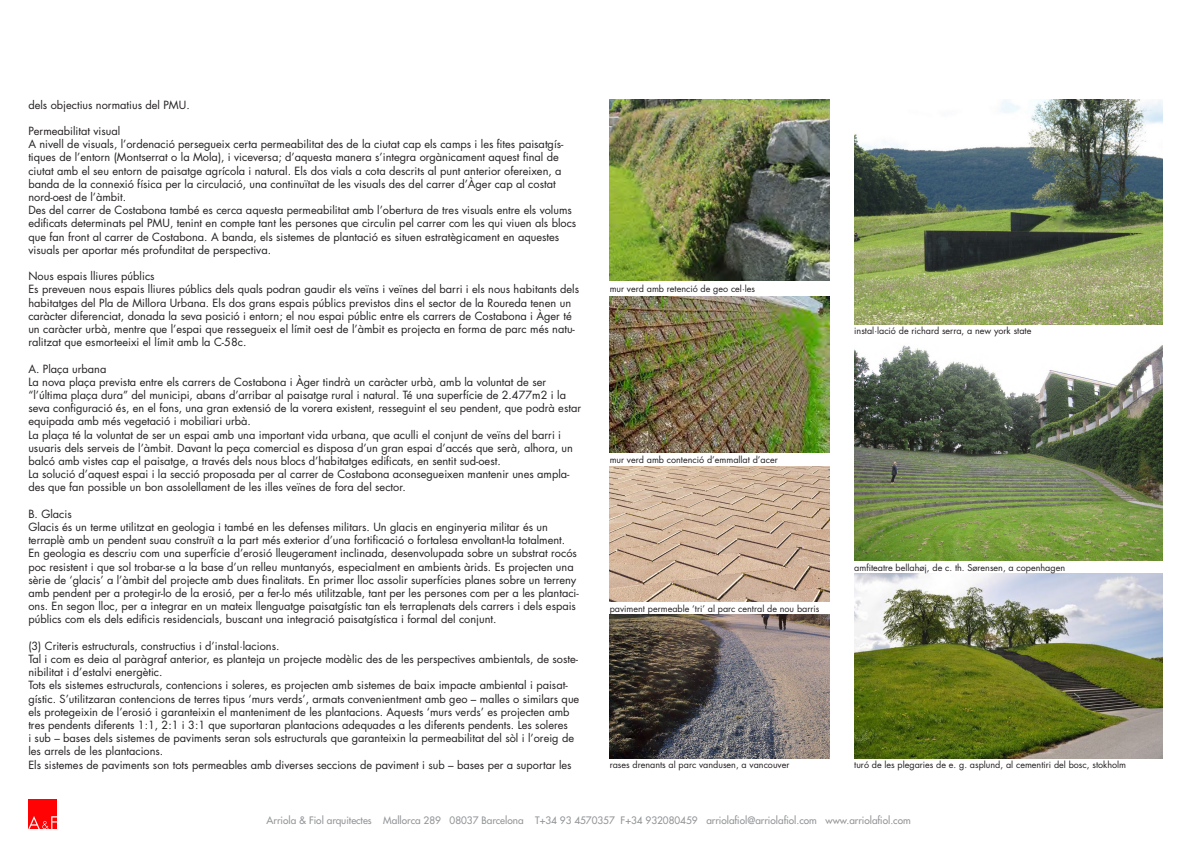
<style>
.page{position:relative;width:1191px;height:842px;background:#fff}
.page>*{position:absolute;margin:0;border:0;box-sizing:border-box;transform-origin:0 0}
.t1{font:11px/13.2px "Futura Std";color:#231f20}
.t2{font:500 10px "Futura Std";color:#939598}
.t3{font:9px "Futura Std";color:#231f20}
</style>
<div class="page">
<img style="left:28px;top:799px;width:29px;height:29px">
<img style="left:854px;top:99px;width:308px;height:226px">
<img style="left:609px;top:99px;width:220px;height:181px">
<img style="left:609px;top:296px;width:220px;height:156px">
<img style="left:854px;top:345px;width:308px;height:216px">
<img style="left:854px;top:573px;width:308px;height:185px">
<img style="left:609px;top:615px;width:220px;height:143px">
<img style="left:609px;top:466px;width:220px;height:135px">
<p class="t1" style="left:28px;top:98px;width:163px">dels objectius normatius del PMU.</p>
<p class="t1" style="left:28px;top:124px;width:93px">Permeabilitat visual</p>
<p class="t1" style="left:28px;top:138px;width:537px">A nivell de visuals, l’ordenació persegueix certa permeabilitat des de la ciutat cap els camps i les fites paisatgís&shy;tiques de l’entorn (Montserrat o la Mola), i viceversa; d’aquesta manera s’integra orgànicament aquest final de ciutat amb el seu entorn de paisatge agrícola i natural. Els dos vials a cota descrits al punt anterior ofereixen, a banda de la connexió física per la circulació, una continuïtat de les visuals des del carrer d’Àger cap al costat nord-oest de l’àmbit.</p>
<p class="t1" style="left:28px;top:204px;width:549px">Des del carrer de Costabona també es cerca aquesta permeabilitat amb l’obertura de tres visuals entre els volums edificats determinats pel PMU, tenint en compte tant les persones que circulin pel carrer com les qui viuen als blocs que fan front al carrer de Costabona. A banda, els sistemes de plantació es situen estratègicament en aquestes visuals per aportar més profunditat de perspectiva.</p>
<p class="t1" style="left:28px;top:270px;width:128px">Nous espais lliures públics</p>
<p class="t1" style="left:28px;top:283px;width:552px">Es preveuen nous espais lliures públics dels quals podran gaudir els veïns i veïnes del barri i els nous habitants dels habitatges del Pla de Millora Urbana. Els dos grans espais públics previstos dins el sector de la Roureda tenen un caràcter diferenciat, donada la seva posició i entorn; el nou espai públic entre els carrers de Costabona i Àger té un caràcter urbà, mentre que l’espai que ressegueix el límit oest de l’àmbit es projecta en forma de parc més natu&shy;ralitzat que esmorteeixi el límit amb la C-58c.</p>
<p class="t1" style="left:28px;top:362px;width:79px">A. Plaça urbana</p>
<p class="t1" style="left:28px;top:375px;width:554px">La nova plaça prevista entre els carrers de Costabona i Àger tindrà un caràcter urbà, amb la voluntat de ser “l’última plaça dura” del municipi, abans d’arribar al paisatge rural i natural. Té una superfície de 2.477m2 i la seva configuració és, en el fons, una gran extensió de la vorera existent, resseguint el seu pendent, que podrà estar equipada amb més vegetació i mobiliari urbà.</p>
<p class="t1" style="left:28px;top:428px;width:546px">La plaça té la voluntat de ser un espai amb una important vida urbana, que aculli el conjunt de veïns del barri i usuaris dels serveis de l’àmbit. Davant la peça comercial es disposa d’un gran espai d’accés que serà, alhora, un balcó amb vistes cap el paisatge, a través dels nous blocs d’habitatges edificats, en sentit sud-oest.</p>
<p class="t1" style="left:28px;top:468px;width:542px">La solució d’aquest espai i la secció proposada per al carrer de Costabona aconsegueixen mantenir unes ampla&shy;des que fan possible un bon assolellament de les illes veïnes de fora del sector.</p>
<p class="t1" style="left:28px;top:507px;width:45px">B. Glacis</p>
<p class="t1" style="left:28px;top:520px;width:552px">Glacis és un terme utilitzat en geologia i també en les defenses militars. Un glacis en enginyeria militar és un terraplè amb un pendent suau construït a la part més exterior d’una fortificació o fortalesa envoltant-la totalment.<br>En geologia es descriu com una superfície d’erosió lleugerament inclinada, desenvolupada sobre un substrat rocós poc resistent i que sol trobar-se a la base d’un relleu muntanyós, especialment en ambients àrids. Es projecten una sèrie de ‘glacis’ a l’àmbit del projecte amb dues finalitats. En primer lloc assolir superfícies planes sobre un terreny amb pendent per a protegir-lo de la erosió, per a fer-lo més utilitzable, tant per les persones com per a les plantaci&shy;ons. En segon lloc, per a integrar en un mateix llenguatge paisatgístic tan els terraplenats dels carrers i dels espais públics com els dels edificis residencials, buscant una integració paisatgística i formal del conjunt.</p>
<p class="t1" style="left:28px;top:639px;width:253px">(3) Criteris estructurals, constructius i d’instal·lacions.</p>
<p class="t1" style="left:28px;top:652px;width:551px">Tal i com es deia al paràgraf anterior, es planteja un projecte modèlic des de les perspectives ambientals, de soste&shy;nibilitat i d’estalvi energètic.</p>
<p class="t1" style="left:28px;top:679px;width:552px">Tots els sistemes estructurals, contencions i soleres, es projecten amb sistemes de baix impacte ambiental i paisat&shy;gístic. S’utilitzaran contencions de terres tipus ‘murs verds’, armats convenientment amb geo – malles o similars que els protegeixin de l’erosió i garanteixin el manteniment de les plantacions. Aquests ‘murs verds’ es projecten amb tres pendents diferents 1:1, 2:1 i 3:1 que suportaran plantacions adequades a les diferents pendents. Les soleres<br>i sub – bases dels sistemes de paviments seran sols estructurals que garanteixin la permeabilitat del sòl i l’oreig de les arrels de les plantacions.</p>
<p class="t1" style="left:28px;top:758px;width:545px">Els sistemes de paviments son tots permeables amb diverses seccions de paviment i sub – bases per a suportar les</p>
<p class="t3" style="left:609px;top:283px;width:147px">mur verd amb retenció de geo cel·les</p>
<p class="t3" style="left:854px;top:325px;width:179px">instal·lació de richard serra, a new york state</p>
<p class="t3" style="left:609px;top:454px;width:169px">mur verd amb contenció d’emmallat d’acer</p>
<p class="t3" style="left:609px;top:603px;width:211px">paviment permeable ‘tri’ al parc central de nou barris</p>
<p class="t3" style="left:854px;top:562px;width:212px">amfiteatre bellahøj, de c. th. Sørensen, a copenhagen</p>
<p class="t3" style="left:609px;top:759px;width:181px">rases drenants al parc vandusen, a vancouver</p>
<p class="t3" style="left:854px;top:759px;width:273px">turó de les plegaries de e. g. asplund, al cementiri del bosc, stokholm</p>
<p class="t2" style="left:266px;top:814px;width:645px">Arriola &amp; Fiol arquitectes Mallorca 289 08037 Barcelona T+34 93 4570357 F+34 932080459 arriolafiol@arriolafiol.com www.arriolafiol.com</p>
</div>
